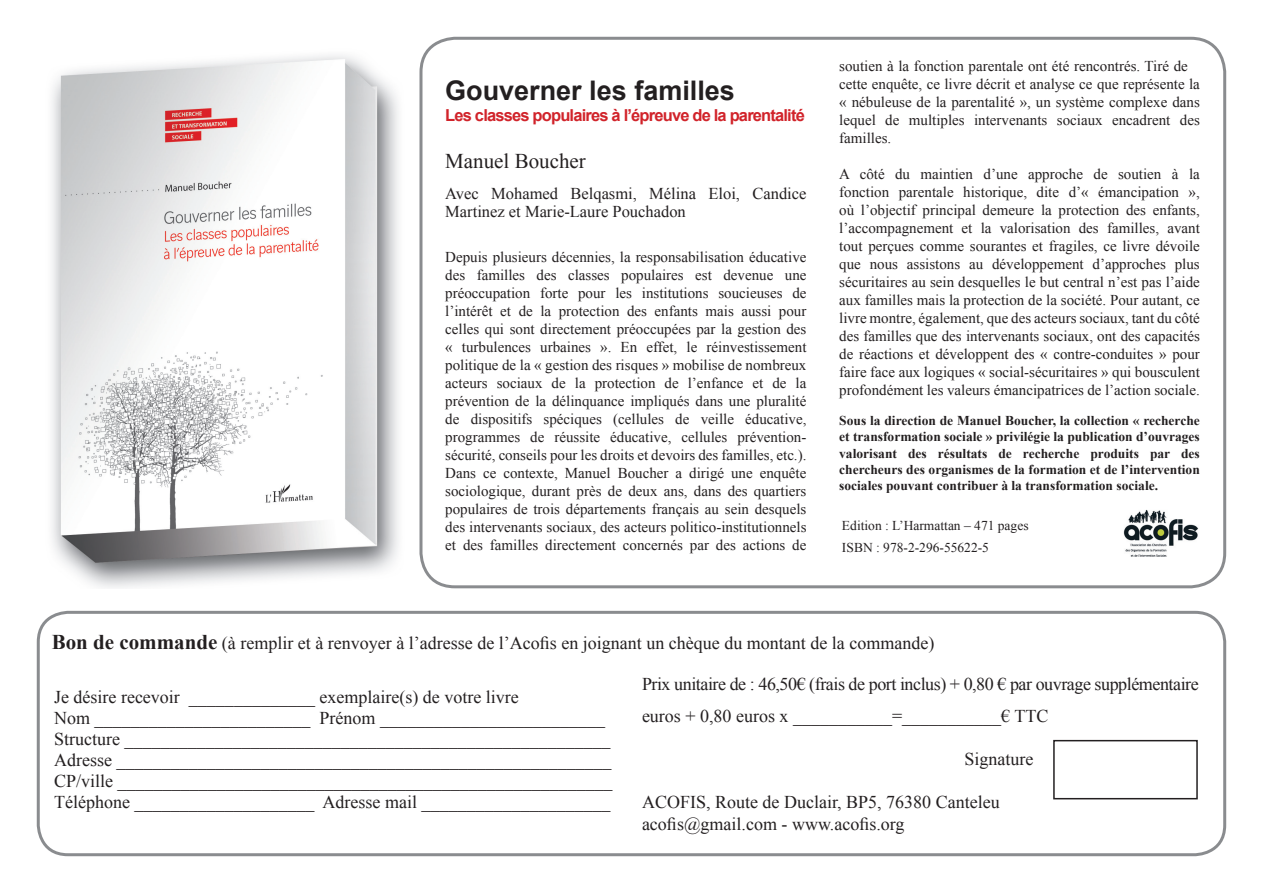
<style>
.page{position:relative;width:1263px;height:893px;background:#fff}
.page>*{position:absolute;margin:0;border:0;box-sizing:border-box;transform-origin:0 0}
.t1{font:700 27px "Arial";color:#231f20}
.t2{font:21px "Times New Roman";color:#231f20}
.t3{font:18px/21px "Times New Roman";color:#231f20}
.t4{font:18px/32.4px "Times New Roman";letter-spacing:-.025em;color:#231f20}
.t5{font:16.5px/18px "Times New Roman";color:#231f20}
.t6{font:700 16.5px "Arial";letter-spacing:-.05em;color:#d1232a}
.t7{font:15px/18px "Times New Roman";color:#231f20;text-align:justify}
.t8{font:700 13.5px/16.2px "Times New Roman";color:#231f20;text-align:justify}
.t9{font:13.5px/21.6px "Times New Roman";color:#231f20}
.s1{font-weight:700;font-size:21px}
</style>
<div class="page">
<div style="left:419px;top:37px;width:807px;height:551px;border:3px solid #8a8c8f;border-radius:34px"></div>
<img style="left:1123px;top:509px;width:76px;height:48px">
<div style="left:37px;top:611px;width:1189px;height:245px;border:3px solid #8a8c8f;border-radius:30px"></div>
<div style="left:1053px;top:740px;width:145px;height:59px;border:2px solid #231f20"></div>
<img style="left:52px;top:55px;width:347px;height:533px">
<h1 class="t1" style="left:445px;top:72px;width:291px">Gouverner les familles</h1>
<p class="t6" style="left:445px;top:104px;width:361px">Les classes populaires à l’épreuve de la parentalité</p>
<h2 class="t2" style="left:445px;top:147px;width:142px">Manuel Boucher</h2>
<p class="t5" style="left:445px;top:185px;width:363px">Avec Mohamed Belqasmi, Mélina Eloi, Candice<br>Martinez et Marie-Laure Pouchadon</p>
<p class="t7" style="left:445px;top:248px;width:363px">Depuis plusieurs décennies, la responsabilisation éducative des familles des classes populaires est devenue une préoccupation forte pour les institutions soucieuses de l’intérêt et de la protection des enfants mais aussi pour celles qui sont directement préoccupées par la gestion des « turbulences urbaines ». En effet, le réinvestissement politique de la « gestion des risques » mobilise de nombreux acteurs sociaux de la protection de l’enfance et de la prévention de la délinquance impliqués dans une pluralité de dispositifs spéciques (cellules de veille éducative, programmes de réussite éducative, cellules prévention&shy;sécurité, conseils pour les droits et devoirs des familles, etc.).<br>Dans ce contexte, Manuel Boucher a dirigé une enquête sociologique, durant près de deux ans, dans des quartiers populaires de trois départements français au sein desquels des intervenants sociaux, des acteurs politico-institutionnels et des familles directement concernés par des actions de</p>
<p class="t7" style="left:839px;top:57px;width:362px;text-align:left">soutien à la fonction parentale ont été rencontrés. Tiré de cette enquête, ce livre décrit et analyse ce que représente la « nébuleuse de la parentalité », un système complexe dans lequel de multiples intervenants sociaux encadrent des familles.</p>
<p class="t7" style="left:839px;top:165px;width:362px">A côté du maintien d’une approche de soutien à la fonction parentale historique, dite d’« émancipation », où l’objectif principal demeure la protection des enfants, l’accompagnement et la valorisation des familles, avant tout perçues comme sourantes et fragiles, ce livre dévoile que nous assistons au développement d’approches plus sécuritaires au sein desquelles le but central n’est pas l’aide aux familles mais la protection de la société. Pour autant, ce livre montre, également, que des acteurs sociaux, tant du côté des familles que des intervenants sociaux, ont des capacités de réactions et développent des « contre-conduites » pour faire face aux logiques « social-sécuritaires » qui bousculent profondément les valeurs émancipatrices de l’action sociale.</p>
<p class="t8" style="left:839px;top:412px;width:362px">Sous la direction de Manuel Boucher, la collection « recherche et transformation sociale » privilégie la publication d’ouvrages valorisant des résultats de recherche produits par des chercheurs des organismes de la formation et de l’intervention sociales pouvant contribuer à la transformation sociale.</p>
<p class="t9" style="left:842px;top:515px;width:188px">Edition : L’Harmattan – 471 pages<br>ISBN : 978-2-296-55622-5</p>
<p class="t3" style="left:52px;top:632px;width:884px"><span class="s1">Bon de commande</span> (à remplir et à renvoyer à l’adresse de l’Acofis en joignant un chèque du montant de la commande)</p>
<p class="t3" style="left:54px;top:686px;width:560px">Je désire recevoir ______________ exemplaire(s) de votre livre<br>Nom ________________________ Prénom _________________________ Structure ______________________________________________________ Adresse _______________________________________________________ CP/ville _______________________________________________________ Téléphone ____________________ Adresse mail _____________________</p>
<p class="t4" style="left:642px;top:667px;width:558px">Prix unitaire de : 46,50€ (frais de port inclus) + 0,80 € par ouvrage supplémentaire euros + 0,80 euros x ___________=___________€ TTC</p>
<p class="t3" style="left:964px;top:748px;width:70px">Signature</p>
<p class="t3" style="left:642px;top:791px;width:359px;line-height:21.6px">ACOFIS, Route de Duclair, BP5, 76380 Canteleu acofis@gmail.com - www.acofis.org</p>
</div>
